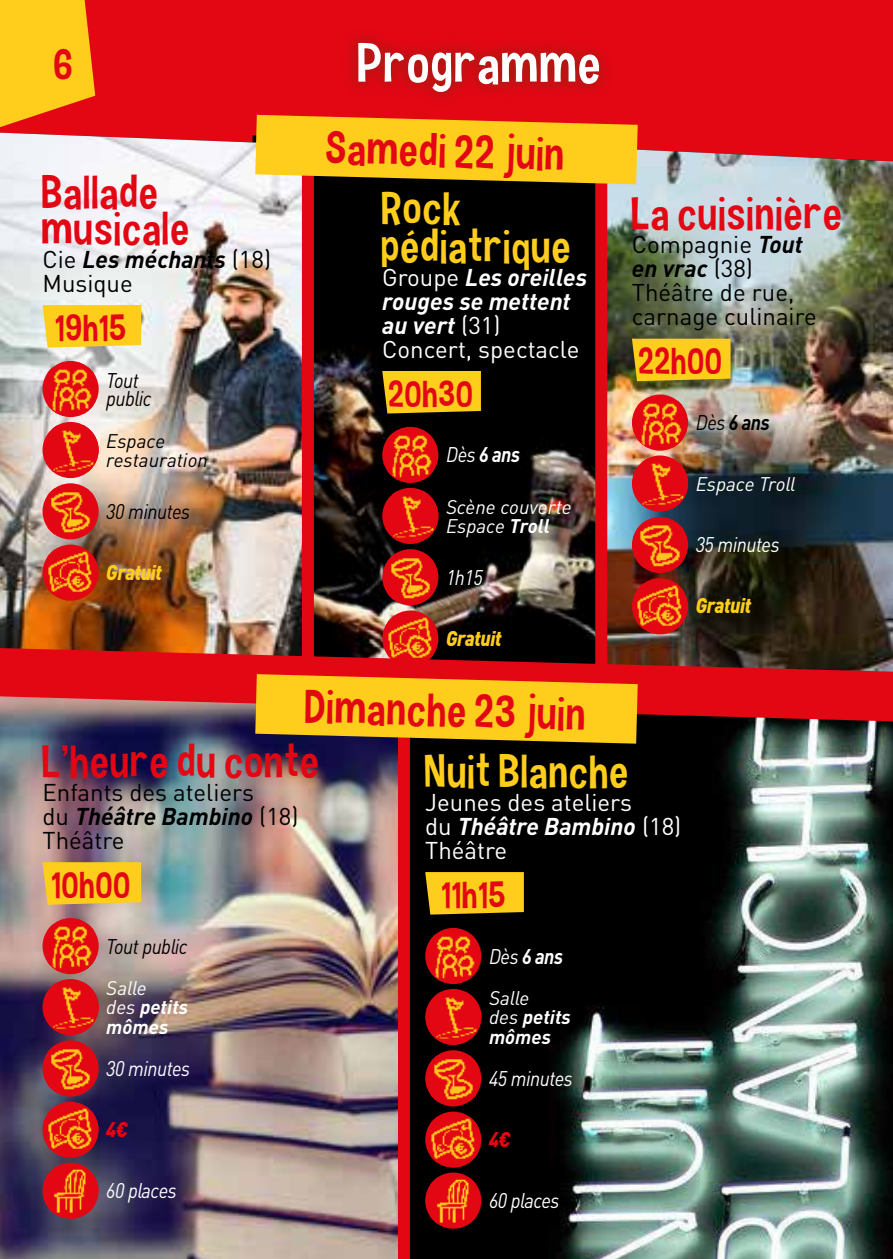
<style>
.page{position:relative;width:893px;height:1259px;background:#fff}
.page>*{position:absolute;margin:0;border:0;box-sizing:border-box;transform-origin:0 0}
.t1{font:54px "Hauracherell NC";color:#fff}
.t2{font:45px/36px "Hauracherell NC";color:#e30613}
.t3{font:45px/39px "Hauracherell NC";color:#ffcd1c}
.t4{font:42px "Hauracherell NC";color:#e30613}
.t5{font:36px "Hauracherell NC";color:#e30613}
.t6{font:24px/24px "DIN Pro";color:#000}
.t7{font:italic 700 24px/24px "DIN Pro";color:#fff}
.t8{font:24px/24px "DIN Pro";color:#fff}
.t9{font:italic 21px "DIN Pro";letter-spacing:-.025em;color:#fff;scale:.9 1}
.t10{font:italic 21px/18px "DIN Pro";letter-spacing:-.025em;color:#000;scale:.9 1}
.t11{font:italic 900 21px "DIN Pro";letter-spacing:-.025em;color:#ffcd1c;scale:.9 1}
.t12{font:italic 700 21px "DIN Pro";letter-spacing:-.025em;color:#fff;scale:.9 1}
.t13{font:italic 700 21px "DIN Pro";color:#000;scale:.9 1}
.t14{font:italic 900 21px "DIN Pro";color:#e30613;scale:.9 1}
.t15{font:italic 700 19.5px/19.5px "DIN Pro";color:#fff}
.t16{font:italic 19.5px/19.5px "DIN Pro";color:#fff}
.t17{font:italic 19.5px/19.5px "DIN Pro";color:#000}
.s1{font-weight:700;font-style:italic}
.s2{font-weight:400;font-style:normal}
.s3{font-weight:400}
.s4{font-weight:700}
</style>
<div class="page">
<div style="left:95px;top:0;width:798px;height:148px;background:#e30613"></div>
<div style="left:314px;top:184px;width:281px;height:78px;background:#000"></div>
<img style="left:314px;top:262px;width:281px;height:386px">
<img style="left:0;top:721px;width:398px;height:538px">
<div style="left:410px;top:743px;width:138px;height:516px;background:#000"></div>
<img style="left:548px;top:721px;width:345px;height:538px">
<div style="left:398px;top:712px;width:12px;height:547px;background:#e30613"></div>
<img style="left:607px;top:150px;width:286px;height:498px">
<img style="left:0;top:133px;width:302px;height:515px">
<div style="left:302px;top:162px;width:12px;height:523px;background:#e30613"></div>
<div style="left:595px;top:162px;width:12px;height:523px;background:#e30613"></div>
<svg style="left:0;top:648px;width:893px;height:73px;background:#b11a20"></svg>
<svg style="left:892px;top:657px;width:1px;height:75px"></svg>
<div style="left:382px;top:371px;width:99px;height:42px;background:#ffcd1c"></div>
<div style="left:382px;top:427px;width:56px;height:56px;background:#e30613;border-radius:50%"></div>
<img style="left:387px;top:433px;width:46px;height:47px">
<div style="left:382px;top:488px;width:56px;height:56px;background:#e30613;border-radius:50%"></div>
<img style="left:392px;top:491px;width:46px;height:46px">
<div style="left:382px;top:549px;width:56px;height:56px;background:#e30613;border-radius:50%"></div>
<img style="left:387px;top:554px;width:46px;height:46px">
<div style="left:382px;top:610px;width:56px;height:56px;background:#e30613;border-radius:50%"></div>
<img style="left:387px;top:615px;width:46px;height:46px">
<svg style="left:632px;top:339px;width:99px;height:42px;background:#f5c61c"></svg>
<div style="left:632px;top:394px;width:56px;height:57px;background:#e30613;border-radius:50%"></div>
<img style="left:637px;top:401px;width:46px;height:46px">
<div style="left:632px;top:455px;width:56px;height:57px;background:#e30613;border-radius:50%"></div>
<img style="left:642px;top:459px;width:46px;height:46px">
<div style="left:632px;top:517px;width:56px;height:56px;background:#e30613;border-radius:50%"></div>
<img style="left:637px;top:522px;width:46px;height:46px">
<div style="left:632px;top:578px;width:56px;height:56px;background:#e30613;border-radius:50%"></div>
<img style="left:637px;top:583px;width:46px;height:46px">
<svg style="left:43px;top:862px;width:98px;height:42px;background:#fccb21"></svg>
<div style="left:43px;top:918px;width:56px;height:56px;background:#e30613;border-radius:50%"></div>
<img style="left:47px;top:924px;width:47px;height:47px">
<div style="left:43px;top:979px;width:56px;height:56px;background:#e30613;border-radius:50%"></div>
<img style="left:52px;top:982px;width:47px;height:46px">
<div style="left:43px;top:1040px;width:56px;height:56px;background:#e30613;border-radius:50%"></div>
<img style="left:47px;top:1045px;width:47px;height:46px">
<div style="left:43px;top:1101px;width:56px;height:57px;background:#e30613;border-radius:50%"></div>
<img style="left:47px;top:1106px;width:47px;height:47px">
<div style="left:43px;top:1162px;width:56px;height:56px;background:#e30613;border-radius:50%"></div>
<img style="left:47px;top:1167px;width:47px;height:46px">
<svg style="left:425px;top:872px;width:99px;height:42px;background:#f3c31a"></svg>
<div style="left:425px;top:928px;width:56px;height:56px;background:#e30613;border-radius:50%"></div>
<img style="left:430px;top:934px;width:46px;height:46px">
<div style="left:425px;top:989px;width:56px;height:56px;background:#e30613;border-radius:50%"></div>
<img style="left:435px;top:992px;width:46px;height:46px">
<div style="left:425px;top:1050px;width:56px;height:56px;background:#e30613;border-radius:50%"></div>
<img style="left:430px;top:1055px;width:46px;height:46px">
<div style="left:425px;top:1111px;width:56px;height:56px;background:#e30613;border-radius:50%"></div>
<img style="left:430px;top:1116px;width:46px;height:46px">
<div style="left:425px;top:1172px;width:56px;height:56px;background:#e30613;border-radius:50%"></div>
<img style="left:430px;top:1177px;width:46px;height:46px">
<svg style="left:43px;top:305px;width:98px;height:43px;background:#fdce27"></svg>
<div style="left:43px;top:361px;width:56px;height:56px;background:#e30613;border-radius:50%"></div>
<img style="left:47px;top:367px;width:47px;height:47px">
<div style="left:43px;top:422px;width:56px;height:56px;background:#e30613;border-radius:50%"></div>
<img style="left:52px;top:425px;width:47px;height:46px">
<div style="left:43px;top:483px;width:56px;height:56px;background:#e30613;border-radius:50%"></div>
<img style="left:47px;top:488px;width:47px;height:46px">
<div style="left:43px;top:544px;width:56px;height:57px;background:#e30613;border-radius:50%"></div>
<img style="left:47px;top:549px;width:47px;height:47px">
<svg style="left:0;top:0;width:95px;height:141px;background:#f8a624"></svg>
<svg style="left:343px;top:28px;width:271px;height:79px;background:#d10b13"></svg>
<svg style="left:255px;top:115px;width:383px;height:69px;background:#f0b41e"></svg>
<svg style="left:255px;top:674px;width:383px;height:69px;background:#edb01c"></svg>
<h3 class="t4" style="left:55px;top:38px;width:22px">6</h3>
<h1 class="t1" style="left:358px;top:30px;width:246px">Programme</h1>
<h2 class="t2" style="left:327px;top:128px;width:241px;rotate:2deg">Samedi 22 juin</h2>
<h2 class="t2" style="left:43px;top:174px;width:150px">Ballade musicale</h2>
<p class="t6" style="left:43px;top:245px;width:230px">Cie <span class="s1">Les méchants</span> (18)<br>Musique</p>
<h3 class="t5" style="left:56px;top:305px;width:74px">19h15</h3>
<p class="t10" style="left:106px;top:369px;width:52px">Tout public</p>
<p class="t17" style="left:106px;top:429px;width:103px">Espace restauration</p>
<p class="t10" style="left:106px;top:500px;width:95px">30 minutes</p>
<h2 class="t3" style="left:382px;top:187px;width:192px">Rock pédiatrique</h2>
<p class="t7" style="left:382px;top:262px;width:206px"><span class="s2">Groupe</span> Les oreilles rouges se mettent au vert <span class="s2">(31)<br>Concert, spectacle</span></p>
<h3 class="t5" style="left:389px;top:370px;width:87px">20h30</h3>
<p class="t12" style="left:446px;top:437px;width:84px"><span class="s3">Dès</span> 6 ans</p>
<p class="t16" style="left:446px;top:495px;width:127px">Scène couverte<br>Espace <span class="s4">Troll</span></p>
<p class="t9" style="left:446px;top:561px;width:42px">1h15</p>
<p class="t11" style="left:106px;top:554px;width:63px">Gratuit</p>
<p class="t11" style="left:446px;top:620px;width:63px">Gratuit</p>
<h2 class="t2" style="left:306px;top:686px;width:284px;rotate:2deg">Dimanche 23 juin</h2>
<h2 class="t2" style="left:632px;top:195px;width:214px">La cuisinière</h2>
<p class="t6" style="left:632px;top:230px;width:186px">Compagnie <span class="s1">Tout en vrac</span> (38)<br>Théâtre de rue, carnage culinaire</p>
<h3 class="t5" style="left:639px;top:338px;width:86px">22h00</h3>
<p class="t13" style="left:696px;top:405px;width:84px"><span class="s3">Dès</span> 6 ans</p>
<p class="t16" style="left:696px;top:472px;width:101px">Espace Troll</p>
<p class="t9" style="left:696px;top:528px;width:95px">35 minutes</p>
<p class="t11" style="left:696px;top:588px;width:63px">Gratuit</p>
<h2 class="t2" style="left:43px;top:742px;width:280px">L’heure du conte</h2>
<p class="t6" style="left:43px;top:778px;width:258px">Enfants des ateliers<br>du <span class="s1">Théâtre Bambino</span> (18)<br>Théâtre</p>
<h3 class="t5" style="left:52px;top:862px;width:81px">10h00</h3>
<p class="t10" style="left:106px;top:935px;width:92px">Tout public</p>
<p class="t15" style="left:106px;top:976px;width:83px"><span class="s3">Salle<br>des</span> petits mômes</p>
<p class="t9" style="left:106px;top:1052px;width:95px">30 minutes</p>
<p class="t14" style="left:106px;top:1111px;width:26px">4€</p>
<p class="t9" style="left:106px;top:1174px;width:80px">60 places</p>
<h2 class="t3" style="left:425px;top:751px;width:207px">Nuit Blanche</h2>
<p class="t8" style="left:425px;top:787px;width:258px">Jeunes des ateliers<br>du <span class="s1">Théâtre Bambino</span> (18)<br>Théâtre</p>
<h3 class="t5" style="left:442px;top:871px;width:67px">11h15</h3>
<p class="t12" style="left:489px;top:938px;width:84px"><span class="s3">Dès</span> 6 ans</p>
<p class="t15" style="left:489px;top:985px;width:83px"><span class="s3">Salle<br>des</span> petits mômes</p>
<p class="t9" style="left:489px;top:1062px;width:95px">45 minutes</p>
<p class="t14" style="left:489px;top:1121px;width:26px">4€</p>
<p class="t9" style="left:489px;top:1184px;width:80px">60 places</p>
</div>
